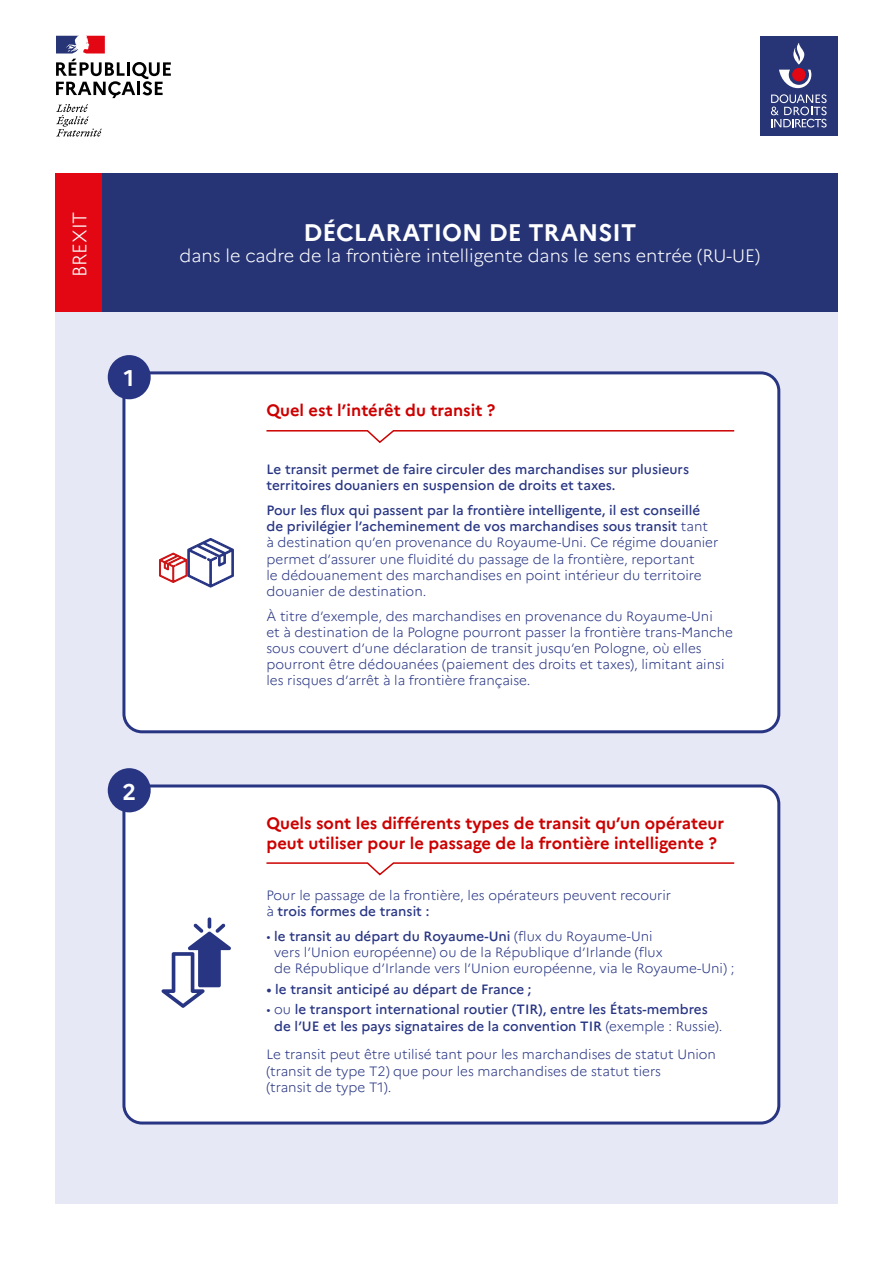
<style>
.page{position:relative;width:893px;height:1263px;background:#fff}
.page>*{position:absolute;margin:0;border:0;box-sizing:border-box;transform-origin:0 0}
.t1{font:700 24px "Marianne";color:#fff}
.t2{font:700 22.65px "Marianne";color:#fff}
.t3{font:300 19.5px "Marianne";color:#fff}
.t4{font:300 18px "Marianne";color:#fff}
.t5{font:700 16.5px/19.8px "Marianne";color:#c00}
.t6{font:300 13.5px/16.2px "Marianne";color:#283583}
.t7{font:500 13.5px/16.2px "Marianne";color:#283583}
.s1{font-weight:500}
.s2{font-weight:300}
</style>
<div class="page">
<div style="left:55px;top:277px;width:783px;height:926px;background:#e7e8f6"></div>
<div style="left:124px;top:373px;width:655px;height:359px;background:#fff;border-radius:18px"></div>
<div style="left:122px;top:371px;width:658px;height:362px;border:3px solid #283583;border-radius:18px"></div>
<div style="left:124px;top:786px;width:655px;height:337px;background:#fff;border-radius:18px"></div>
<div style="left:122px;top:784px;width:658px;height:340px;border:3px solid #283583;border-radius:18px"></div>
<div style="left:55px;top:173px;width:47px;height:139px;background:#e30713"></div>
<div style="left:102px;top:173px;width:736px;height:139px;background:#263475"></div>
<div style="left:108px;top:355px;width:43px;height:44px;background:#283583;border-radius:50%"></div>
<div style="left:108px;top:768px;width:43px;height:44px;background:#283583;border-radius:50%"></div>
<svg style="left:266px;top:430px;width:469px;height:14px"></svg>
<svg style="left:266px;top:862px;width:469px;height:14px"></svg>
<svg style="left:161px;top:917px;width:70px;height:91px"></svg>
<svg style="left:159px;top:538px;width:75px;height:50px"></svg>
<svg style="left:56px;top:59px;width:115px;height:39px"></svg>
<svg style="left:56px;top:104px;width:46px;height:33px"></svg>
<svg style="left:56px;top:36px;width:49px;height:17px"></svg>
<div style="left:760px;top:36px;width:78px;height:100px;background:#273475"></div>
<svg style="left:779px;top:43px;width:32px;height:45px"></svg>
<svg style="left:771px;top:94px;width:56px;height:34px"></svg>
<h3 class="t3" style="left:68px;top:277px;width:67px;rotate:-90deg">BREXIT</h3>
<h1 class="t1" style="left:303px;top:217px;width:334px">DÉCLARATION DE TRANSIT</h1>
<h3 class="t4" style="left:179px;top:245px;width:582px">dans le cadre de la frontière intelligente dans le sens entrée (RU-UE)</h3>
<h2 class="t2" style="left:124px;top:364px;width:12px">1</h2>
<h2 class="t2" style="left:122px;top:778px;width:15px">2</h2>
<p class="t5" style="left:266px;top:400px;width:231px">Quel est l’intérêt du transit ?</p>
<p class="t7" style="left:266px;top:461px;width:424px">Le transit permet de faire circuler des marchandises sur plusieurs territoires douaniers en suspension de droits et taxes.</p>
<p class="t6" style="left:266px;top:502px;width:453px"><span class="s1">Pour les flux qui passent par la frontière intelligente, il est conseillé de privilégier l’acheminement de vos marchandises sous transit</span> tant à destination qu’en provenance du Royaume-Uni. Ce régime douanier permet d’assurer une fluidité du passage de la frontière, reportant<br>le dédouanement des marchandises en point intérieur du territoire douanier de destination.</p>
<p class="t6" style="left:266px;top:608px;width:468px">À titre d’exemple, des marchandises en provenance du Royaume-Uni<br>et à destination de la Pologne pourront passer la frontière trans-Manche sous couvert d’une déclaration de transit jusqu’en Pologne, où elles pourront être dédouanées (paiement des droits et taxes), limitant ainsi les risques d’arrêt à la frontière française.</p>
<p class="t5" style="left:266px;top:813px;width:459px">Quels sont les différents types de transit qu’un opérateur peut utiliser pour le passage de la frontière intelligente ?</p>
<p class="t6" style="left:266px;top:887px;width:406px">Pour le passage de la frontière, les opérateurs peuvent recourir à <span class="s1">trois formes de transit :</span></p>
<p class="t6" style="left:274px;top:928px;width:462px;text-indent:-8px">• <span class="s1">le transit au départ du Royaume-Uni</span> (flux du Royaume-Uni<br>vers l’Union européenne) ou de la République d’Irlande (flux<br>de République d’Irlande vers l’Union européenne, via le Royaume-Uni) ;</p>
<p class="t7" style="left:266px;top:981px;width:267px">• le transit anticipé au départ de France ;</p>
<p class="t7" style="left:274px;top:1001px;width:450px;text-indent:-8px"><span class="s2">• ou</span> le transport international routier (TIR), entre les États-membres de l’UE et les pays signataires de la convention TIR <span class="s2">(exemple : Russie).</span></p>
<p class="t6" style="left:266px;top:1046px;width:451px">Le transit peut être utilisé tant pour les marchandises de statut Union (transit de type T2) que pour les marchandises de statut tiers<br>(transit de type T1).</p>
</div>
